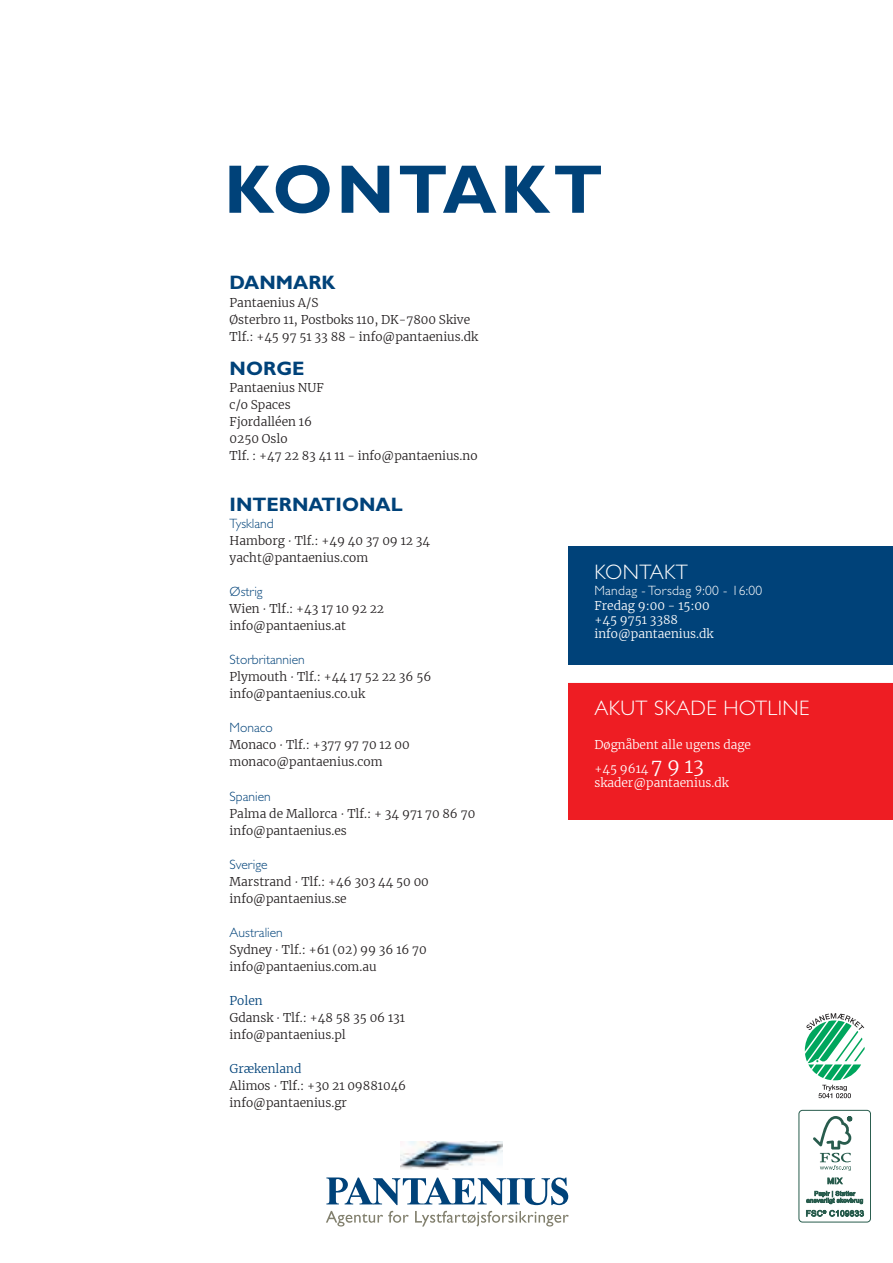
<style>
.page{position:relative;width:893px;height:1263px;background:#fff}
.page>*{position:absolute;margin:0;border:0;box-sizing:border-box;transform-origin:0 0}
.Neues_Editorial{font:700 69px "Gill Sans Std";letter-spacing:.05em;color:#004279}
.Headline{font:300 21px "Gill Sans Std";letter-spacing:.02em;color:#fff}
.Zwischenüberschrift{font:700 19.5px "Gill Sans Std";color:#004279}
.Zwischenüberschrift-2{font:300 13.5px "Gill Sans Std";color:#004279}
.Headline-2{font:300 13.5px "Gill Sans Std";letter-spacing:.02em;color:#fff}
.Copytext_linksbündig{font:300 12px/17.1px "Merriweather";color:#231f20}
.Copytext_linksbündig-2{font:300 12px "Merriweather";color:#fff}
.Copytext_linksbündig-3{font:300 12px "Merriweather";color:#004279}
.s1{font-size:19.5px}
</style>
<div class="page">
<img style="left:401px;top:1142px;width:101px;height:28px">
<svg style="left:326px;top:1177px;width:243px;height:49px"></svg>
<div style="left:568px;top:546px;width:325px;height:119px;background:#004279"></div>
<div style="left:568px;top:683px;width:325px;height:136px;background:#ee1d23"></div>
<div style="left:799px;top:1110px;width:72px;height:112px;border:1px solid #285c4d;border-radius:4px"></div>
<svg style="left:813px;top:1116px;width:39px;height:55px"></svg>
<svg style="left:827px;top:1177px;width:16px;height:7px"></svg>
<svg style="left:806px;top:1191px;width:57px;height:13px"></svg>
<svg style="left:806px;top:1210px;width:58px;height:7px"></svg>
<svg style="left:805px;top:1013px;width:60px;height:85px"></svg>
<p class="Neues_Editorial" style="left:224px;top:149px;width:380px">KONTAKT</p>
<p class="Zwischenüberschrift" style="left:230px;top:271px;width:107px">DANMARK</p>
<p class="Copytext_linksbündig" style="left:230px;top:293px;width:90px">Pantaenius A/S</p>
<p class="Copytext_linksbündig" style="left:230px;top:310px;width:242px">Østerbro 11, Postboks 110, DK-7800 Skive</p>
<p class="Copytext_linksbündig" style="left:230px;top:327px;width:250px">Tlf.: +45 97 51 33 88 - info@pantaenius.dk</p>
<p class="Zwischenüberschrift" style="left:230px;top:357px;width:76px">NORGE</p>
<p class="Copytext_linksbündig" style="left:230px;top:378px;width:96px">Pantaenius NUF</p>
<p class="Copytext_linksbündig" style="left:230px;top:395px;width:63px">c/o Spaces</p>
<p class="Copytext_linksbündig" style="left:230px;top:412px;width:84px">Fjordalléen 16</p>
<p class="Copytext_linksbündig" style="left:230px;top:429px;width:249px">0250 Oslo<br>Tlf. : +47 22 83 41 11 - info@pantaenius.no</p>
<p class="Zwischenüberschrift" style="left:230px;top:493px;width:175px">INTERNATIONAL</p>
<p class="Zwischenüberschrift-2" style="left:230px;top:516px;width:46px">Tyskland</p>
<p class="Copytext_linksbündig" style="left:230px;top:532px;width:202px">Hamborg ∙ Tlf.: +49 40 37 09 12 34</p>
<p class="Copytext_linksbündig" style="left:230px;top:549px;width:140px">yacht@pantaenius.com</p>
<p class="Zwischenüberschrift-2" style="left:230px;top:584px;width:35px">Østrig</p>
<p class="Copytext_linksbündig" style="left:230px;top:600px;width:156px">Wien ∙ Tlf.: +43 17 10 92 22</p>
<p class="Copytext_linksbündig" style="left:230px;top:617px;width:118px">info@pantaenius.at</p>
<p class="Zwischenüberschrift-2" style="left:230px;top:652px;width:77px">Storbritannien</p>
<p class="Copytext_linksbündig" style="left:230px;top:668px;width:203px">Plymouth ∙ Tlf.: +44 17 52 22 36 56</p>
<p class="Copytext_linksbündig" style="left:230px;top:685px;width:137px">info@pantaenius.co.uk</p>
<p class="Zwischenüberschrift-2" style="left:230px;top:720px;width:45px">Monaco</p>
<p class="Copytext_linksbündig" style="left:230px;top:736px;width:182px">Monaco ∙ Tlf.: +377 97 70 12 00</p>
<p class="Copytext_linksbündig" style="left:230px;top:753px;width:154px">monaco@pantaenius.com</p>
<p class="Zwischenüberschrift-2" style="left:230px;top:788px;width:43px">Spanien</p>
<p class="Copytext_linksbündig" style="left:230px;top:804px;width:247px">Palma de Mallorca ∙ Tlf.: + 34 971 70 86 70</p>
<p class="Copytext_linksbündig" style="left:230px;top:821px;width:119px">info@pantaenius.es</p>
<p class="Zwischenüberschrift-2" style="left:230px;top:856px;width:39px">Sverige</p>
<p class="Copytext_linksbündig" style="left:230px;top:872px;width:201px">Marstrand ∙ Tlf.: +46 303 44 50 00</p>
<p class="Copytext_linksbündig" style="left:230px;top:889px;width:119px">info@pantaenius.se</p>
<p class="Zwischenüberschrift-2" style="left:230px;top:925px;width:55px">Australien</p>
<p class="Copytext_linksbündig" style="left:230px;top:940px;width:199px">Sydney ∙ Tlf.: +61 (02) 99 36 16 70</p>
<p class="Copytext_linksbündig" style="left:230px;top:957px;width:148px">info@pantaenius.com.au</p>
<p class="Copytext_linksbündig-3" style="left:230px;top:992px;width:35px">Polen</p>
<p class="Copytext_linksbündig" style="left:230px;top:1009px;width:177px">Gdansk ∙ Tlf.: +48 58 35 06 131</p>
<p class="Copytext_linksbündig" style="left:230px;top:1026px;width:118px">info@pantaenius.pl</p>
<p class="Copytext_linksbündig-3" style="left:230px;top:1060px;width:73px">Grækenland</p>
<p class="Copytext_linksbündig" style="left:230px;top:1077px;width:178px">Alimos ∙ Tlf.: +30 21 09881046</p>
<p class="Copytext_linksbündig" style="left:230px;top:1094px;width:119px">info@pantaenius.gr</p>
<p class="Headline" style="left:594px;top:560px;width:95px">KONTAKT</p>
<p class="Headline-2" style="left:594px;top:583px;width:169px">Mandag - Torsdag 9:00 - 16:00</p>
<p class="Copytext_linksbündig-2" style="left:594px;top:597px;width:117px">Fredag 9:00 - 15:00</p>
<p class="Copytext_linksbündig-2" style="left:594px;top:611px;width:85px">+45 9751 3388</p>
<p class="Copytext_linksbündig-2" style="left:594px;top:626px;width:121px">info@pantaenius.dk</p>
<p class="Headline" style="left:594px;top:696px;width:217px">AKUT SKADE HOTLINE</p>
<p class="Copytext_linksbündig-2" style="left:594px;top:737px;width:158px">Døgnåbent alle ugens dage</p>
<p class="Copytext_linksbündig-2" style="left:594px;top:760px;width:111px">+45 9614 <span class="s1">7 9 13</span></p>
<p class="Copytext_linksbündig-2" style="left:594px;top:774px;width:136px">skader@pantaenius.dk</p>
</div>
